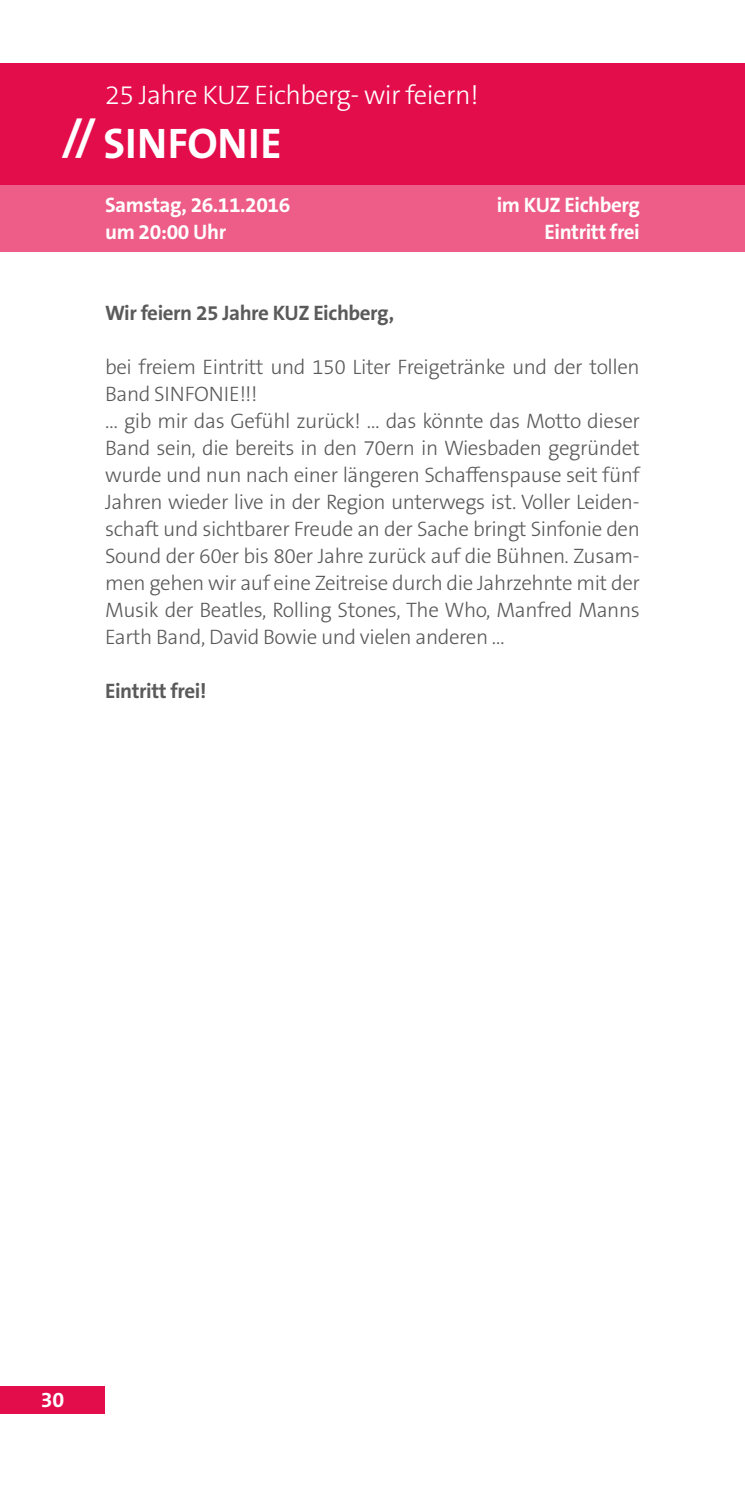
<style>
.page{position:relative;width:745px;height:1489px;background:#fff}
.page>*{position:absolute;margin:0;border:0;box-sizing:border-box;transform-origin:0 0}
.t1{font:700 43px "The Sans B Plus W7";letter-spacing:.015em;color:#fff}
.t2{font:300 27px "The Sans B Plus W3";letter-spacing:-.02em;color:#fff}
.t3{font:700 21.5px "The Sans B Plus W7";color:#fff}
.t4{font:300 21px/27px "The Sans B Plus W3";letter-spacing:-.02em;color:#5a5a5a}
.t5{font:700 21px/27px "The Sans B Plus W7";letter-spacing:-.02em;color:#fff;text-align:right}
.t6{font:700 21px "The Sans B Plus W7";letter-spacing:-.02em;color:#5a5a5a}
</style>
<div class="page">
<div style="left:0;top:1386px;width:105px;height:27px;background:#e40d4b"></div>
<div style="left:0;top:63px;width:744px;height:122px;background:#e40d4b"></div>
<div style="left:0;top:184px;width:744px;height:68px;background:#ed5d87"></div>
<p class="t2" style="left:105px;top:77px;width:375px">25 Jahre KUZ Eichberg- wir feiern!</p>
<h1 class="t1" style="left:62px;top:115px;width:220px">// SINFONIE</h1>
<p class="t5" style="left:105px;top:191px;width:186px;text-align:left">Samstag, 26.11.2016 um 20:00 Uhr</p>
<p class="t5" style="left:496px;top:191px;width:144px">im KUZ Eichberg<br>Eintritt frei</p>
<p class="t6" style="left:105px;top:299px;width:290px">Wir feiern 25 Jahre KUZ Eichberg,</p>
<p class="t4" style="left:105px;top:353px;width:536px">bei freiem Eintritt und 150 Liter Freigetränke und der tollen Band SINFONIE!!!<br>... gib mir das Gefühl zurück! ... das könnte das Motto dieser Band sein, die bereits in den 70ern in Wiesbaden gegründet wurde und nun nach einer längeren Schaffenspause seit fünf Jahren wieder live in der Region unterwegs ist. Voller Leiden&shy;schaft und sichtbarer Freude an der Sache bringt Sinfonie den Sound der 60er bis 80er Jahre zurück auf die Bühnen. Zusam&shy;men gehen wir auf eine Zeitreise durch die Jahrzehnte mit der Musik der Beatles, Rolling Stones, The Who, Manfred Manns Earth Band, David Bowie und vielen anderen ...</p>
<p class="t6" style="left:105px;top:677px;width:103px">Eintritt frei!</p>
<p class="t3" style="left:41px;top:1385px;width:25px">30</p>
</div>
